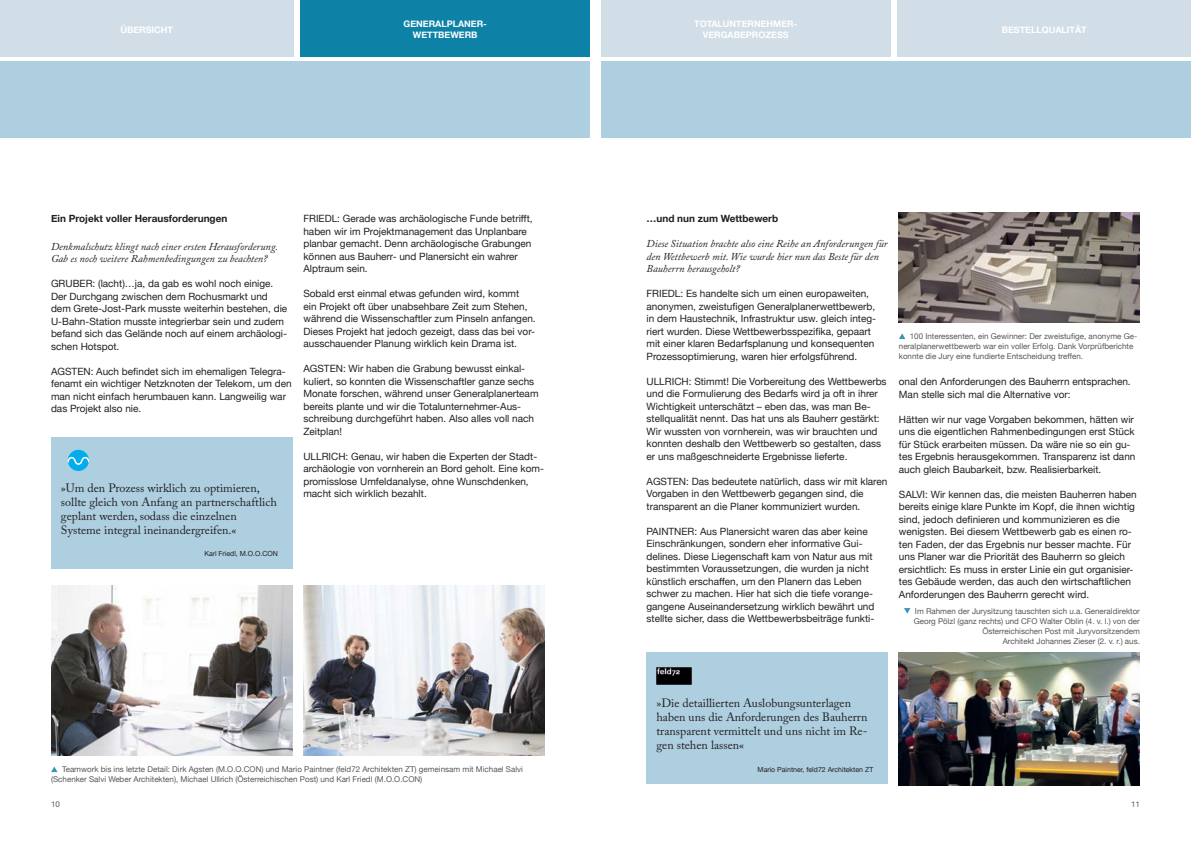
<style>
.page{position:relative;width:1191px;height:842px;background:#fff}
.page>*{position:absolute;margin:0;border:0;box-sizing:border-box;transform-origin:0 0}
.t1{font:12px/14px "Adobe Caslon Pro";color:#231f20}
.t2{font:italic 10.5px/12.5px "Adobe Caslon Pro";color:#231f20}
.t3{font:10px/12.5px "Helvetica Neue";color:#231f20}
.t4{font:700 10px "Helvetica Neue";color:#231f20}
.t5{font:700 9px/11px "Helvetica Neue";color:#fff;text-align:center}
.t6{font:8px/10px "Helvetica Neue";color:#57585a}
.t7{font:7px "Helvetica Neue";color:#231f20}
</style>
<div class="page">
<div style="left:51px;top:437px;width:241px;height:34px;background:#aecfe0"></div>
<div style="left:51px;top:471px;width:241px;height:77px;background:#aecfe0"></div>
<div style="left:51px;top:548px;width:241px;height:21px;background:#aecfe0"></div>
<svg style="left:68px;top:450px;width:21px;height:21px"></svg>
<div style="left:646px;top:652px;width:241px;height:35px;background:#aecfe0"></div>
<div style="left:646px;top:687px;width:241px;height:76px;background:#aecfe0"></div>
<div style="left:646px;top:763px;width:241px;height:21px;background:#aecfe0"></div>
<img style="left:656px;top:667px;width:35px;height:18px">
<img style="left:303px;top:585px;width:241px;height:170px">
<img style="left:51px;top:585px;width:241px;height:170px">
<img style="left:899px;top:213px;width:241px;height:110px">
<img style="left:899px;top:652px;width:241px;height:133px">
<svg style="left:51px;top:766px;width:7px;height:6px"></svg>
<svg style="left:899px;top:333px;width:6px;height:6px"></svg>
<svg style="left:904px;top:608px;width:6px;height:6px"></svg>
<div style="left:601px;top:61px;width:590px;height:76px;background:#aecfe0"></div>
<div style="left:0;top:61px;width:590px;height:76px;background:#aecfe0"></div>
<div style="left:601px;top:0;width:289px;height:57px;background:#d2dee7"></div>
<div style="left:300px;top:0;width:290px;height:57px;background:#0d82a6"></div>
<div style="left:897px;top:0;width:294px;height:57px;background:#d2dee7"></div>
<div style="left:0;top:0;width:293px;height:57px;background:#d2dee7"></div>
<p class="t5" style="left:403px;top:19px;width:85px">GENERALPLANER-<br>WETTBEWERB</p>
<p class="t5" style="left:694px;top:19px;width:105px">TOTALUNTERNEHMER-<br>VERGABEPROZESS</p>
<p class="t5" style="left:120px;top:24px;width:54px">ÜBERSICHT</p>
<p class="t5" style="left:1001px;top:24px;width:87px">BESTELLQUALITÄT</p>
<p class="t4" style="left:51px;top:211px;width:178px">Ein Projekt voller Herausforderungen</p>
<p class="t2" style="left:51px;top:240px;width:228px">Denkmalschutz klingt nach einer ersten Herausforderung.<br>Gab es noch weitere Rahmenbedingungen zu beachten?</p>
<p class="t3" style="left:51px;top:278px;width:238px">GRUBER: (lacht)…ja, da gab es wohl noch einige.<br>Der Durchgang zwischen dem Rochusmarkt und dem Grete-Jost-Park musste weiterhin bestehen, die U-Bahn-Station musste integrierbar sein und zudem befand sich das Gelände noch auf einem archäologi&shy;schen Hotspot.</p>
<p class="t3" style="left:51px;top:366px;width:242px">AGSTEN: Auch befindet sich im ehemaligen Telegra&shy;fenamt ein wichtiger Netzknoten der Telekom, um den man nicht einfach herumbauen kann. Langweilig war das Projekt also nie.</p>
<p class="t1" style="left:61px;top:480px;width:217px">»Um den Prozess wirklich zu optimieren, sollte gleich von Anfang an partnerschaftlich geplant werden, sodass die einzelnen Systeme integral ineinandergreifen.«</p>
<p class="t7" style="left:204px;top:548px;width:75px">Karl Friedl, M.O.O.CON</p>
<p class="t3" style="left:303px;top:213px;width:231px">FRIEDL: Gerade was archäologische Funde betrifft, haben wir im Projektmanagement das Unplanbare planbar gemacht. Denn archäologische Grabungen können aus Bauherr- und Planersicht ein wahrer Alptraum sein.</p>
<p class="t3" style="left:303px;top:288px;width:234px">Sobald erst einmal etwas gefunden wird, kommt<br>ein Projekt oft über unabsehbare Zeit zum Stehen, während die Wissenschaftler zum Pinseln anfangen.<br>Dieses Projekt hat jedoch gezeigt, dass das bei vor&shy;ausschauender Planung wirklich kein Drama ist.</p>
<p class="t3" style="left:303px;top:363px;width:237px">AGSTEN: Wir haben die Grabung bewusst einkal&shy;kuliert, so konnten die Wissenschaftler ganze sechs Monate forschen, während unser Generalplanerteam bereits plante und wir die Totalunternehmer-Aus&shy;schreibung durchgeführt haben. Also alles voll nach Zeitplan!</p>
<p class="t3" style="left:303px;top:450px;width:242px">ULLRICH: Genau, wir haben die Experten der Stadt&shy;archäologie von vornherein an Bord geholt. Eine kom&shy;promisslose Umfeldanalyse, ohne Wunschdenken, macht sich wirklich bezahlt.</p>
<p class="t6" style="left:51px;top:765px;width:473px;text-indent:11px">Teamwork bis ins letzte Detail: Dirk Agsten (M.O.O.CON) und Mario Paintner (feld72 Architekten ZT) gemeinsam mit Michael Salvi (Schenker Salvi Weber Architekten), Michael Ullrich (Österreichischen Post) und Karl Friedl (M.O.O.CON)</p>
<p class="t4" style="left:646px;top:211px;width:133px">…und nun zum Wettbewerb</p>
<p class="t2" style="left:646px;top:237px;width:242px">Diese Situation brachte also eine Reihe an Anforderungen für den Wettbewerb mit. Wie wurde hier nun das Beste für den<br>Bauherrn herausgeholt?</p>
<p class="t3" style="left:646px;top:288px;width:231px">FRIEDL: Es handelte sich um einen europaweiten, anonymen, zweistufigen Generalplanerwettbewerb, in dem Haustechnik, Infrastruktur usw. gleich integ&shy;riert wurden. Diese Wettbewerbsspezifika, gepaart mit einer klaren Bedarfsplanung und konsequenten Prozessoptimierung, waren hier erfolgsführend.</p>
<p class="t3" style="left:646px;top:376px;width:242px">ULLRICH: Stimmt! Die Vorbereitung des Wettbewerbs und die Formulierung des Bedarfs wird ja oft in ihrer Wichtigkeit unterschätzt – eben das, was man Be&shy;stellqualität nennt. Das hat uns als Bauherr gestärkt:<br>Wir wussten von vornherein, was wir brauchten und konnten deshalb den Wettbewerb so gestalten, dass er uns maßgeschneiderte Ergebnisse lieferte.</p>
<p class="t3" style="left:646px;top:476px;width:242px">AGSTEN: Das bedeutete natürlich, dass wir mit klaren<br>Vorgaben in den Wettbewerb gegangen sind, die transparent an die Planer kommuniziert wurden.</p>
<p class="t3" style="left:646px;top:526px;width:229px">PAINTNER: Aus Planersicht waren das aber keine Einschränkungen, sondern eher informative Gui&shy;delines. Diese Liegenschaft kam von Natur aus mit bestimmten Voraussetzungen, die wurden ja nicht künstlich erschaffen, um den Planern das Leben schwer zu machen. Hier hat sich die tiefe vorange&shy;gangene Auseinandersetzung wirklich bewährt und stellte sicher, dass die Wettbewerbsbeiträge funkti-</p>
<p class="t6" style="left:899px;top:332px;width:240px;text-indent:11px">100 Interessenten, ein Gewinner: Der zweistufige, anonyme Ge&shy;neralplanerwettbewerb war ein voller Erfolg. Dank Vorprüfberichte konnte die Jury eine fundierte Entscheidung treffen.</p>
<p class="t3" style="left:899px;top:376px;width:233px">onal den Anforderungen des Bauherrn entsprachen.<br>Man stelle sich mal die Alternative vor:</p>
<p class="t3" style="left:899px;top:413px;width:238px">Hätten wir nur vage Vorgaben bekommen, hätten wir uns die eigentlichen Rahmenbedingungen erst Stück für Stück erarbeiten müssen. Da wäre nie so ein gu&shy;tes Ergebnis herausgekommen. Transparenz ist dann auch gleich Baubarkeit, bzw. Realisierbarkeit.</p>
<p class="t3" style="left:899px;top:488px;width:239px">SALVI: Wir kennen das, die meisten Bauherren haben bereits einige klare Punkte im Kopf, die ihnen wichtig sind, jedoch definieren und kommunizieren es die wenigsten. Bei diesem Wettbewerb gab es einen ro&shy;ten Faden, der das Ergebnis nur besser machte. Für uns Planer war die Priorität des Bauherrn so gleich ersichtlich: Es muss in erster Linie ein gut organisier&shy;tes Gebäude werden, das auch den wirtschaftlichen Anforderungen des Bauherrn gerecht wird.</p>
<p class="t6" style="left:914px;top:606px;width:228px;text-align:right">Im Rahmen der Jurysitzung tauschten sich u.a. Generaldirektor Georg Pölzl (ganz rechts) und CFO Walter Oblin (4. v. l.) von der Österreichischen Post mit Juryvorsitzendem<br>Architekt Johannes Zieser (2. v. r.) aus.</p>
<p class="t1" style="left:656px;top:696px;width:213px">»Die detaillierten Auslobungsunterlagen haben uns die Anforderungen des Bauherrn transparent vermittelt und uns nicht im Re&shy;gen stehen lassen«</p>
<p class="t7" style="left:757px;top:764px;width:117px">Mario Paintner, feld72 Architekten ZT</p>
<p class="t6" style="left:51px;top:800px;width:10px">10</p>
<p class="t6" style="left:1131px;top:800px;width:10px">11</p>
</div>
